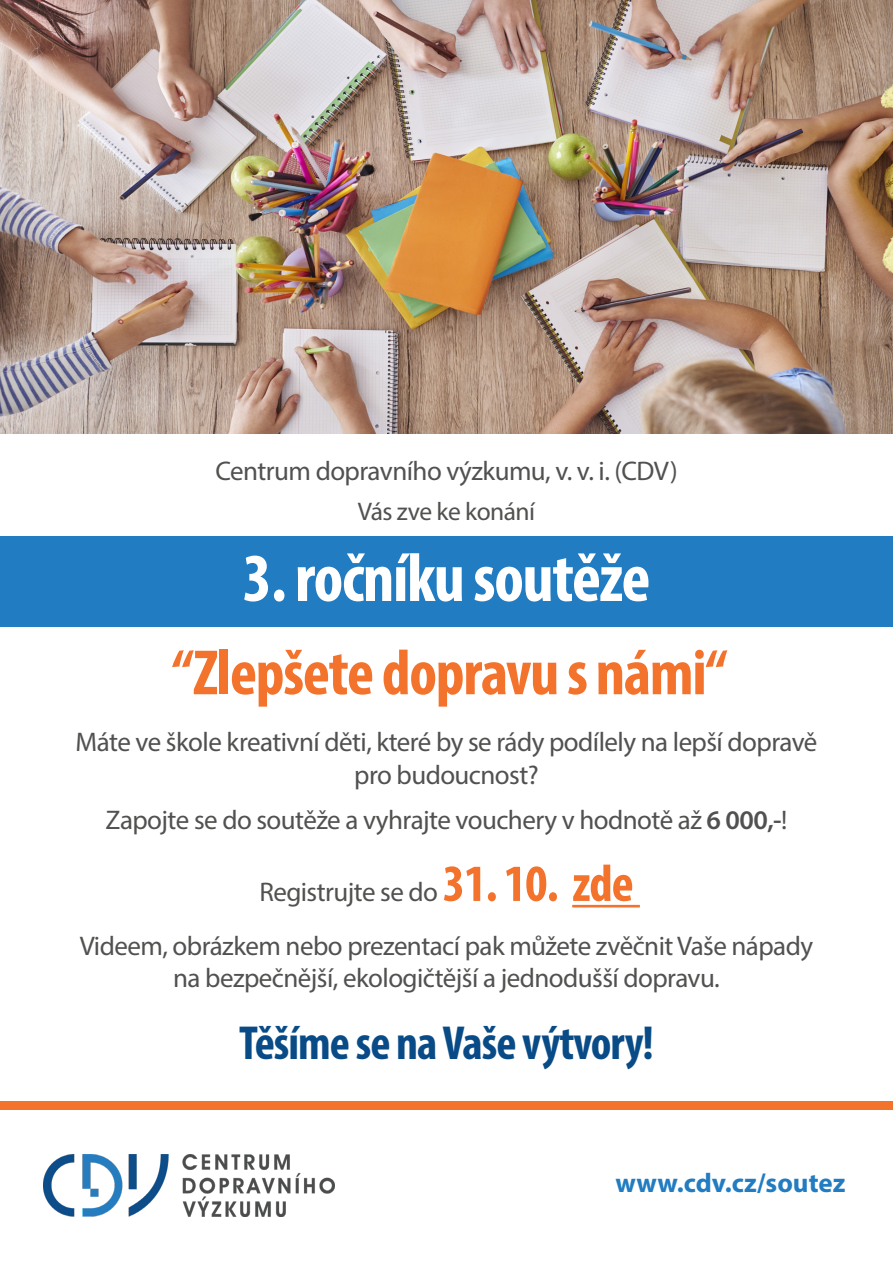
<style>
.page{position:relative;width:893px;height:1263px;background:#fff}
.page>*{position:absolute;margin:0;border:0;box-sizing:border-box;transform-origin:0 0}
.nadpis{font:700 condensed 69px "Myriad Pro";letter-spacing:-.02em;color:#fff}
.nadpis-2{font:700 condensed 64.5px "Myriad Pro";letter-spacing:-.02em;color:#f3732d}
.nadpis-3{font:700 condensed 48px "Myriad Pro";letter-spacing:-.02em;color:#094b86}
.nadpis-4{font:27px "Myriad Pro";letter-spacing:-.02em;color:#51514f}
.nadpis-5{font:700 27px "Myriad Pro";color:#217cc1}
.nadpis-6{font:25.5px "Myriad Pro";letter-spacing:-.02em;color:#51514f}
.s1{font-weight:600}
.s2{font-weight:700;font-stretch:condensed;font-size:52.5px;color:#f3732d}
</style>
<div class="page">
<div style="left:0;top:536px;width:893px;height:90px;background:#217cc1"></div>
<hr style="left:572px;top:905px;width:68px;height:2px;background:#f3732d">
<img style="left:0;top:0;width:893px;height:434px">
<div style="left:0;top:1101px;width:893px;height:8px;background:#f3732d"></div>
<img style="left:44px;top:1154px;width:291px;height:63px">
<p class="nadpis-4" style="left:215px;top:454px;width:464px">Centrum dopravního výzkumu, v. v. i. (CDV)</p>
<p class="nadpis-6" style="left:358px;top:495px;width:179px">Vás zve ke konání</p>
<p class="nadpis" style="left:243px;top:535px;width:409px">3. ročníku soutěže</p>
<p class="nadpis-2" style="left:172px;top:632px;width:557px">“Zlepšete dopravu s námi“</p>
<p class="nadpis-4" style="left:75px;top:725px;width:743px">Máte ve škole kreativní děti, které by se rády podílely na lepší dopravě</p>
<p class="nadpis-4" style="left:354px;top:758px;width:186px">pro budoucnost?</p>
<p class="nadpis-4" style="left:106px;top:803px;width:683px">Zapojte se do soutěže a vyhrajte vouchery v hodnotě až <span class="s1">6 000,-</span>!</p>
<p class="nadpis-4" style="left:259px;top:875px;width:376px">Registrujte se do <span class="s2">31. 10. zde</span></p>
<p class="nadpis-4" style="left:80px;top:929px;width:735px">Videem, obrázkem nebo prezentací pak můžete zvěčnit Vaše nápady</p>
<p class="nadpis-4" style="left:173px;top:962px;width:548px">na bezpečnější, ekologičtější a jednodušší dopravu.</p>
<p class="nadpis-3" style="left:239px;top:1013px;width:416px">Těšíme se na Vaše výtvory!</p>
<p class="nadpis-5" style="left:616px;top:1166px;width:231px">www.cdv.cz/soutez</p>
</div>
